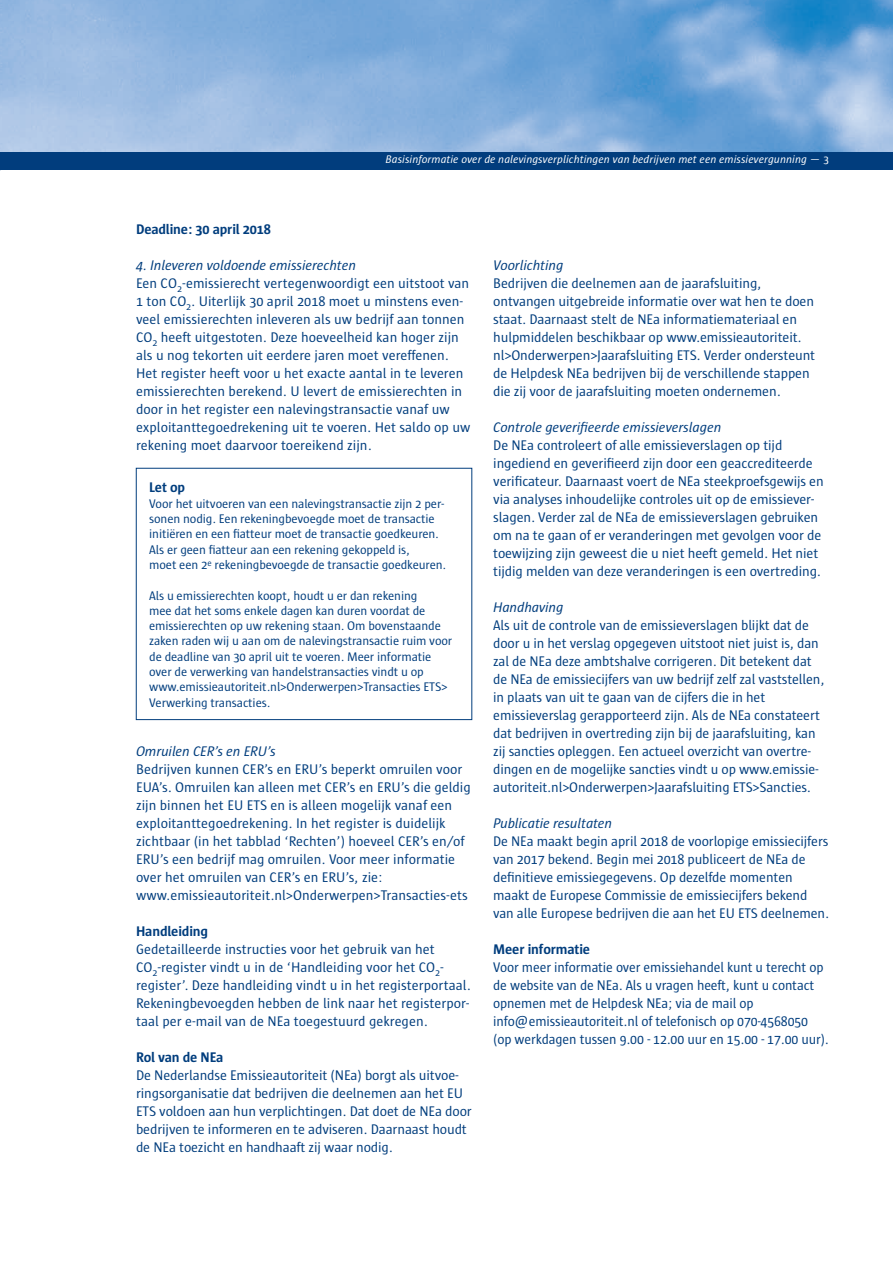
<style>
.page{position:relative;width:893px;height:1263px;background:#fff}
.page>*{position:absolute;margin:0;border:0;box-sizing:border-box;transform-origin:0 0}
.platte_tekst_NEA{font:14.25px/18px "Sun";letter-spacing:-.01em;color:#013d7d}
.Subkop_binwerk_NEa{font:italic 14.25px "Sun";letter-spacing:-.01em;color:#013d7d}
.Kop_binwerk_NEa{font:700 14.25px "Sun";letter-spacing:-.01em;color:#013d7d}
.platte_tekst_NEA-2{font:italic 14.25px "Sun";letter-spacing:-.01em;color:#013d7d}
.platte_tekst_NEA-3{font:700 14.25px "Sun";color:#013d7d}
.Kader_2_klein{font:12.75px/15.3px "Sun";letter-spacing:-.01em;color:#013d7d}
.t1{font:italic 11.25px "Sun";color:#fff}
.s1{font-style:normal}
</style>
<div class="page">
<div style="left:0;top:151px;width:893px;height:19px;background:#013d7d"></div>
<div style="left:136px;top:468px;width:336px;height:252px;border:1px solid #013d7d"></div>
<img style="left:0;top:0;width:893px;height:151px">
<p class="t1" style="left:386px;top:153px;width:445px">Basisinformatie over de nalevingsverplichtingen van bedrijven met een emissievergunning <span class="s1">— 3</span></p>
<p class="Kop_binwerk_NEa" style="left:136px;top:221px;width:136px">Deadline: 30 april 2018</p>
<p class="Subkop_binwerk_NEa" style="left:136px;top:258px;width:222px">4. Inleveren voldoende emissierechten</p>
<p class="platte_tekst_NEA" style="left:136px;top:274px;width:336px">Een CO<sub>2</sub>-emissierecht vertegenwoordigt een uitstoot van 1 ton CO<sub>2</sub>. Uiterlijk 30 april 2018 moet u minstens even&shy;veel emissierechten inleveren als uw bedrijf aan tonnen CO<sub>2</sub> heeft uitgestoten. Deze hoeveelheid kan hoger zijn als u nog tekorten uit eerdere jaren moet vereffenen.<br>Het register heeft voor u het exacte aantal in te leveren emissierechten berekend. U levert de emissierechten in door in het register een nalevingstransactie vanaf uw exploitanttegoedrekening uit te voeren. Het saldo op uw rekening moet daarvoor toereikend zijn.</p>
<p class="platte_tekst_NEA-3" style="left:149px;top:480px;width:38px">Let op</p>
<p class="Kader_2_klein" style="left:149px;top:496px;width:299px">Voor het uitvoeren van een nalevingstransactie zijn 2 per&shy;sonen nodig. Een rekeningbevoegde moet de transactie initiëren en een fiatteur moet de transactie goedkeuren.<br>Als er geen fiatteur aan een rekening gekoppeld is,<br>moet een 2<sup>e</sup> rekeningbevoegde de transactie goedkeuren.</p>
<p class="Kader_2_klein" style="left:149px;top:588px;width:305px">Als u emissierechten koopt, houdt u er dan rekening<br>mee dat het soms enkele dagen kan duren voordat de emissierechten op uw rekening staan. Om bovenstaande zaken raden wij u aan om de nalevingstransactie ruim voor de deadline van 30 april uit te voeren. Meer informatie over de verwerking van handelstransacties vindt u op www.emissieautoriteit.nl&gt;Onderwerpen&gt;Transacties ETS&gt; Verwerking transacties.</p>
<p class="platte_tekst_NEA-2" style="left:136px;top:744px;width:141px">Omruilen CER’s en ERU’s</p>
<p class="platte_tekst_NEA" style="left:136px;top:760px;width:336px">Bedrijven kunnen CER’s en ERU’s beperkt omruilen voor EUA’s. Omruilen kan alleen met CER’s en ERU’s die geldig zijn binnen het EU ETS en is alleen mogelijk vanaf een exploitanttegoedrekening. In het register is duidelijk zichtbaar (in het tabblad ‘Rechten’) hoeveel CER’s en/of ERU’s een bedrijf mag omruilen. Voor meer informatie over het omruilen van CER’s en ERU’s, zie:</p>
<p class="platte_tekst_NEA" style="left:136px;top:886px;width:333px">www.emissieautoriteit.nl&gt;Onderwerpen&gt;Transacties-ets</p>
<p class="Kop_binwerk_NEa" style="left:136px;top:923px;width:74px">Handleiding</p>
<p class="platte_tekst_NEA" style="left:136px;top:940px;width:336px">Gedetailleerde instructies voor het gebruik van het CO<sub>2</sub>-register vindt u in de ‘Handleiding voor het CO<sub>2</sub>- register’. Deze handleiding vindt u in het registerportaal.<br>Rekeningbevoegden hebben de link naar het registerpor&shy;taal per e-mail van de NEa toegestuurd gekregen.</p>
<p class="Kop_binwerk_NEa" style="left:136px;top:1049px;width:89px">Rol van de NEa</p>
<p class="platte_tekst_NEA" style="left:136px;top:1066px;width:337px">De Nederlandse Emissieautoriteit (NEa) borgt als uitvoe&shy;ringsorganisatie dat bedrijven die deelnemen aan het EU ETS voldoen aan hun verplichtingen. Dat doet de NEa door bedrijven te informeren en te adviseren. Daarnaast houdt de NEa toezicht en handhaaft zij waar nodig.</p>
<p class="Subkop_binwerk_NEa" style="left:493px;top:258px;width:72px">Voorlichting</p>
<p class="platte_tekst_NEA" style="left:493px;top:274px;width:324px">Bedrijven die deelnemen aan de jaarafsluiting, ontvangen uitgebreide informatie over wat hen te doen staat. Daarnaast stelt de NEa informatiemateriaal en hulpmiddelen beschikbaar op www.emissieautoriteit. nl&gt;Onderwerpen&gt;Jaarafsluiting ETS. Verder ondersteunt de Helpdesk NEa bedrijven bij de verschillende stappen die zij voor de jaarafsluiting moeten ondernemen.</p>
<p class="Subkop_binwerk_NEa" style="left:493px;top:420px;width:230px">Controle geverifieerde emissieverslagen</p>
<p class="platte_tekst_NEA" style="left:493px;top:436px;width:321px">De NEa controleert of alle emissieverslagen op tijd ingediend en geverifieerd zijn door een geaccrediteerde</p>
<p class="platte_tekst_NEA" style="left:493px;top:472px;width:332px">verificateur. Daarnaast voert de NEa steekproefsgewijs en via analyses inhoudelijke controles uit op de emissiever&shy;slagen. Verder zal de NEa de emissieverslagen gebruiken om na te gaan of er veranderingen met gevolgen voor de toewijzing zijn geweest die u niet heeft gemeld. Het niet tijdig melden van deze veranderingen is een overtreding.</p>
<p class="Subkop_binwerk_NEa" style="left:493px;top:600px;width:72px">Handhaving</p>
<p class="platte_tekst_NEA" style="left:493px;top:616px;width:333px">Als uit de controle van de emissieverslagen blijkt dat de door u in het verslag opgegeven uitstoot niet juist is, dan zal de NEa deze ambtshalve corrigeren. Dit betekent dat de NEa de emissiecijfers van uw bedrijf zelf zal vaststellen, in plaats van uit te gaan van de cijfers die in het emissieverslag gerapporteerd zijn. Als de NEa constateert dat bedrijven in overtreding zijn bij de jaarafsluiting, kan zij sancties opleggen. Een actueel overzicht van overtre&shy;dingen en de mogelijke sancties vindt u op www.emissie&shy;autoriteit.nl&gt;Onderwerpen&gt;Jaarafsluiting ETS&gt;Sancties.</p>
<p class="Subkop_binwerk_NEa" style="left:493px;top:816px;width:121px">Publicatie resultaten</p>
<p class="platte_tekst_NEA" style="left:493px;top:832px;width:337px">De NEa maakt begin april 2018 de voorlopige emissiecijfers van 2017 bekend. Begin mei 2018 publiceert de NEa de definitieve emissiegegevens. Op dezelfde momenten maakt de Europese Commissie de emissiecijfers bekend van alle Europese bedrijven die aan het EU ETS deelnemen.</p>
<p class="Kop_binwerk_NEa" style="left:493px;top:941px;width:98px">Meer informatie</p>
<p class="platte_tekst_NEA" style="left:493px;top:958px;width:337px">Voor meer informatie over emissiehandel kunt u terecht op de website van de NEa. Als u vragen heeft, kunt u contact opnemen met de Helpdesk NEa; via de mail op info@emissieautoriteit.nl of telefonisch op 070-4568050 (op werkdagen tussen 9.00 - 12.00 uur en 15.00 - 17.00 uur).</p>
</div>
